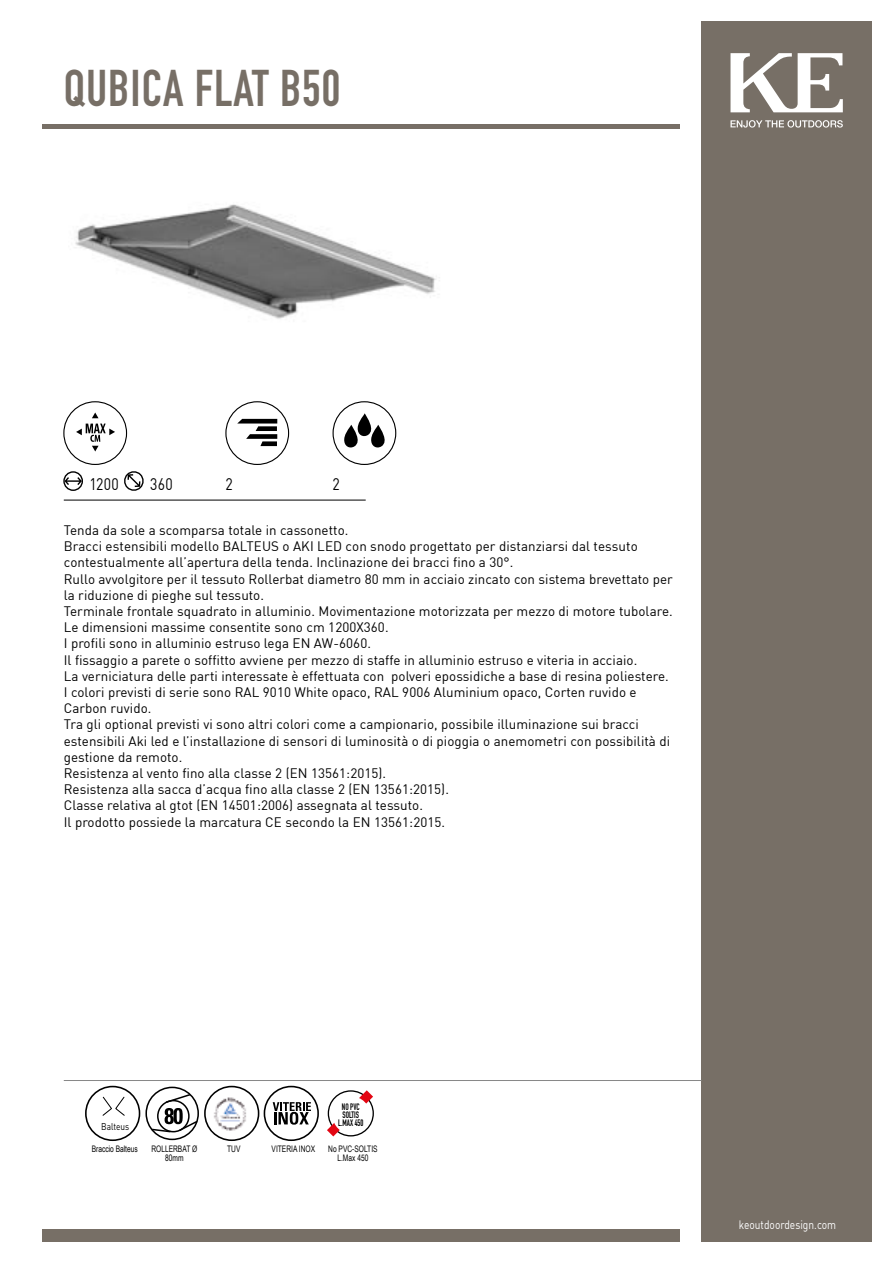
<style>
.page{position:relative;width:893px;height:1263px;background:#fff}
.page>*{position:absolute;margin:0;border:0;box-sizing:border-box;transform-origin:0 0}
.t1{font:50.85px "DIN Engschrift Std";letter-spacing:.02em;color:#776f66}
.t2{font:16.5px "DIN";letter-spacing:.02em;color:#000;scale:.85 1}
.t3{font:13.5px/16.2px "DIN";letter-spacing:.005em;color:#000}
.t4{font:12px "DIN";color:#fff;scale:.85 1}
.t5{font:9.75px "DIN";color:#000;scale:.85 1}
.t6{font:9.3px/7.9px "DIN Engschrift Std";color:#000;text-align:center;scale:.85 1}
.t7{font:9px/9px "Arial Narrow";color:#000;text-align:center;scale:.9 1}
</style>
<div class="page">
<div style="left:43px;top:1229px;width:637px;height:13px;background:#776f66"></div>
<div style="left:702px;top:21px;width:170px;height:1221px;background:#776f66"></div>
<svg style="left:730px;top:53px;width:113px;height:59px"></svg>
<svg style="left:730px;top:120px;width:113px;height:8px"></svg>
<img style="left:75px;top:204px;width:361px;height:115px">
<hr style="left:43px;top:125px;width:637px;height:4px;background:#776f66">
<hr style="left:64px;top:500px;width:302px;height:1px;background:#000">
<svg style="left:64px;top:472px;width:18px;height:18px"></svg>
<div style="left:63px;top:471px;width:20px;height:20px;border:1px solid #000;border-radius:50%"></div>
<svg style="left:64px;top:477px;width:18px;height:8px"></svg>
<svg style="left:92px;top:412px;width:7px;height:6px"></svg>
<svg style="left:76px;top:424px;width:39px;height:27px"></svg>
<div style="left:63px;top:401px;width:64px;height:64px;border:1px solid #000;border-radius:50%"></div>
<svg style="left:124px;top:471px;width:20px;height:20px"></svg>
<div style="left:225px;top:401px;width:64px;height:64px;border:1px solid #000;border-radius:50%"></div>
<svg style="left:237px;top:419px;width:40px;height:27px"></svg>
<svg style="left:344px;top:413px;width:45px;height:35px"></svg>
<div style="left:333px;top:401px;width:63px;height:64px;border:1px solid #000;border-radius:50%"></div>
<hr style="left:64px;top:1080px;width:638px;height:1px;background:#878787">
<div style="left:85px;top:1086px;width:55px;height:55px;border:2px solid #000;border-radius:50%"></div>
<svg style="left:102px;top:1096px;width:23px;height:20px"></svg>
<svg style="left:150px;top:1086px;width:109px;height:55px"></svg>
<img style="left:212px;top:1097px;width:39px;height:35px">
<div style="left:264px;top:1086px;width:55px;height:55px;border:2px solid #000;border-radius:50%"></div>
<svg style="left:273px;top:1102px;width:38px;height:23px"></svg>
<svg style="left:327px;top:1090px;width:46px;height:46px"></svg>
<div style="left:332px;top:1096px;width:38px;height:38px;background:#fff;border-radius:50%"></div>
<h1 class="t1" style="left:64px;top:58px;width:278px">QUBICA FLAT B50</h1>
<p class="t2" style="left:90px;top:474px;width:36px">1200</p>
<p class="t2" style="left:150px;top:474px;width:28px">360</p>
<p class="t2" style="left:225px;top:474px;width:10px">2</p>
<p class="t2" style="left:332px;top:474px;width:10px">2</p>
<p class="t3" style="left:64px;top:522px;width:611px">Tenda da sole a scomparsa totale in cassonetto.<br>Bracci estensibili modello BALTEUS o AKI LED con snodo progettato per distanziarsi dal tessuto contestualmente all’apertura della tenda. Inclinazione dei bracci fino a 30°.<br>Rullo avvolgitore per il tessuto Rollerbat diametro 80 mm in acciaio zincato con sistema brevettato per la riduzione di pieghe sul tessuto.<br>Terminale frontale squadrato in alluminio. Movimentazione motorizzata per mezzo di motore tubolare.<br>Le dimensioni massime consentite sono cm 1200X360.<br>I profili sono in alluminio estruso lega EN AW-6060.<br>Il fissaggio a parete o soffitto avviene per mezzo di staffe in alluminio estruso e viteria in acciaio.<br>La verniciatura delle parti interessate è effettuata con polveri epossidiche a base di resina poliestere.<br>I colori previsti di serie sono RAL 9010 White opaco, RAL 9006 Aluminium opaco, Corten ruvido e Carbon ruvido.<br>Tra gli optional previsti vi sono altri colori come a campionario, possibile illuminazione sui bracci estensibili Aki led e l’installazione di sensori di luminosità o di pioggia o anemometri con possibilità di gestione da remoto.<br>Resistenza al vento fino alla classe 2 (EN 13561:2015).<br>Resistenza alla sacca d’acqua fino alla classe 2 (EN 13561:2015).<br>Classe relativa al gtot (EN 14501:2006) assegnata al tessuto.<br>Il prodotto possiede la marcatura CE secondo la EN 13561:2015.</p>
<p class="t5" style="left:101px;top:1120px;width:35px">Balteus</p>
<p class="t6" style="left:338px;top:1102px;width:31px">NO PVC<br>SOLTIS<br>L.MAX 450</p>
<p class="t7" style="left:92px;top:1144px;width:53px">Braccio Balteus</p>
<p class="t7" style="left:151px;top:1144px;width:53px">ROLLERBAT Ø<br>80mm</p>
<p class="t7" style="left:227px;top:1144px;width:16px">TUV</p>
<p class="t7" style="left:272px;top:1144px;width:50px">VITERIA INOX</p>
<p class="t7" style="left:328px;top:1144px;width:56px">No PVC-SOLTIS<br>L.Max 450</p>
<p class="t4" style="left:739px;top:1217px;width:116px">keoutdoordesign.com</p>
</div>
